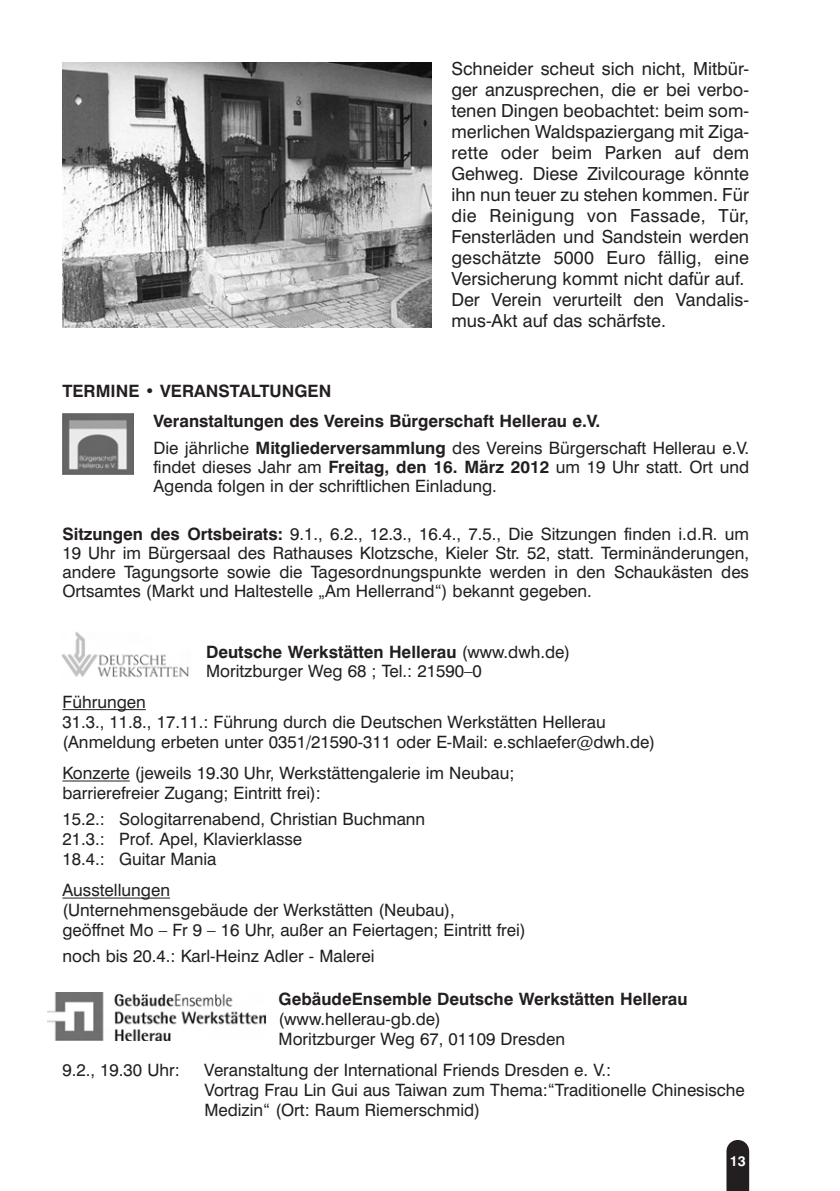
<style>
.page{position:relative;width:840px;height:1191px;background:#fff}
.page>*{position:absolute;margin:0;border:0;box-sizing:border-box;transform-origin:0 0}
.t1{font:18px/21px "Swiss 721 BT";color:#231f20}
.t2{font:17px/20px "Swiss 721 BT";color:#231f20}
.t3{font:700 17px/30.4px "Swiss 721 BT";color:#231f20}
.t4{font:700 14px "Swiss 721 BT";color:#fff}
.s1{font-weight:700}
</style>
<div class="page">
<svg style="left:726px;top:1140px;width:22px;height:51px"></svg>
<hr style="left:62px;top:709px;width:84px;height:1px;background:#231f20">
<hr style="left:73px;top:780px;width:57px;height:1px;background:#231f20">
<hr style="left:62px;top:897px;width:108px;height:1px;background:#231f20">
<div style="left:62px;top:413px;width:71px;height:68px;background:linear-gradient(to right,#fff,#fff)"></div>
<img style="left:62px;top:413px;width:71px;height:61px">
<img style="left:61px;top:632px;width:128px;height:45px">
<img style="left:62px;top:62px;width:369px;height:265px">
<img style="left:48px;top:992px;width:217px;height:48px">
<p class="t1" style="left:451px;top:60px;width:299px">Schneider scheut sich nicht, Mitbür&shy;ger anzusprechen, die er bei verbo&shy;tenen Dingen beobachtet: beim som&shy;merlichen Waldspaziergang mit Ziga&shy;rette oder beim Parken auf dem Gehweg. Diese Zivilcourage könnte ihn nun teuer zu stehen kommen. Für die Reinigung von Fassade, Tür, Fensterläden und Sandstein werden geschätzte 5000 Euro fällig, eine Versicherung kommt nicht dafür auf.<br>Der Verein verurteilt den Vandalis&shy;mus-Akt auf das schärfste.</p>
<p class="t3" style="left:153px;top:377px;width:448px;text-indent:-91px">TERMINE • VERANSTALTUNGEN<br>Veranstaltungen des Vereins Bürgerschaft Hellerau e.V.</p>
<p class="t2" style="left:153px;top:440px;width:597px;line-height:19px;text-align:justify">Die jährliche <span class="s1">Mitgliederversammlung</span> des Vereins Bürgerschaft Hellerau e.V. findet dieses Jahr am <span class="s1">Freitag, den 16. März 2012</span> um 19 Uhr statt. Ort und Agenda folgen in der schriftlichen Einladung.</p>
<p class="t2" style="left:62px;top:526px;width:687px;line-height:19px;text-align:justify"><span class="s1">Sitzungen des Ortsbeirats:</span> 9.1., 6.2., 12.3., 16.4., 7.5., Die Sitzungen finden i.d.R. um 19 Uhr im Bürgersaal des Rathauses Klotzsche, Kieler Str. 52, statt. Terminänderungen, andere Tagungsorte sowie die Tagesordnungspunkte werden in den Schaukästen des Ortsamtes (Markt und Haltestelle „Am Hellerrand“) bekannt gegeben.</p>
<p class="t2" style="left:206px;top:643px;width:365px;line-height:19px"><span class="s1">Deutsche Werkstätten Hellerau</span> (www.dwh.de)<br>Moritzburger Weg 68 ; Tel.: 21590–0</p>
<p class="t2" style="left:62px;top:693px;width:594px">Führungen<br>31.3., 11.8., 17.11.: Führung durch die Deutschen Werkstätten Hellerau (Anmeldung erbeten unter 0351/21590-311 oder E-Mail: e.schlaefer@dwh.de)</p>
<p class="t2" style="left:62px;top:765px;width:453px">Konzerte (jeweils 19.30 Uhr, Werkstättengalerie im Neubau; barrierefreier Zugang; Eintritt frei):</p>
<p class="t2" style="left:62px;top:810px;width:364px">15.2.: Sologitarrenabend, Christian Buchmann<br>21.3.: Prof. Apel, Klavierklasse<br>18.4.: Guitar Mania</p>
<p class="t2" style="left:62px;top:882px;width:464px">Ausstellungen<br>(Unternehmensgebäude der Werkstätten (Neubau),<br>geöffnet Mo – Fr 9 – 16 Uhr, außer an Feiertagen; Eintritt frei)</p>
<p class="t2" style="left:62px;top:947px;width:313px">noch bis 20.4.: Karl-Heinz Adler - Malerei</p>
<p class="t3" style="left:278px;top:985px;width:410px">GebäudeEnsemble Deutsche Werkstätten Hellerau</p>
<p class="t2" style="left:278px;top:1010px;width:288px">(www.hellerau-gb.de)<br>Moritzburger Weg 67, 01109 Dresden</p>
<p class="t2" style="left:62px;top:1061px;width:119px">9.2., 19.30 Uhr:</p>
<p class="t2" style="left:204px;top:1061px;width:541px">Veranstaltung der International Friends Dresden e. V.:<br>Vortrag Frau Lin Gui aus Taiwan zum Thema:“Traditionelle Chinesische<br>Medizin“ (Ort: Raum Riemerschmid)</p>
<p class="t4" style="left:729px;top:1156px;width:17px">13</p>
</div>
